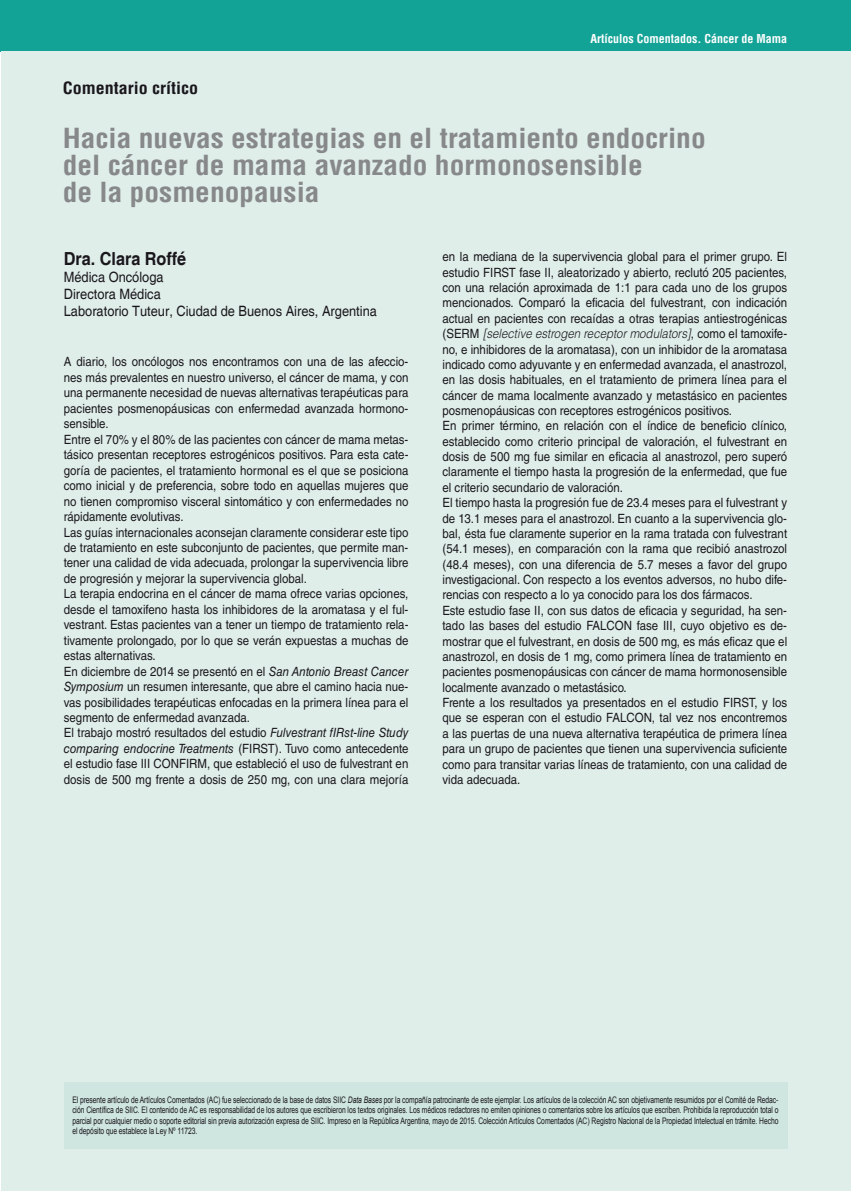
<style>
.page{position:relative;width:851px;height:1191px;background:#fff}
.page>*{position:absolute;margin:0;border:0;box-sizing:border-box;transform-origin:0 0}
.t1{font:700 condensed 27px/27px "Helvetica LT Std";color:#87888a;scale:1.09 1}
.t2{font:700 18px "Helvetica";color:#1a171c;scale:.9 1}
.t3{font:700 condensed 16.5px "Helvetica LT Std";color:#1a171c;scale:1.09 1}
.t4{font:14.25px/17.1px "Helvetica";color:#1a171c;scale:.9 1}
.t5{font:12.75px/15.3px "Helvetica LT Std";color:#1a171c;scale:.9 1}
.t6{font:700 condensed 12px "Helvetica LT Std";color:#fff}
.t7{font:9px/10.5px "Arial";letter-spacing:-.01em;color:#1a171c;text-align:justify;scale:.75 1}
.s1{font-style:italic}
.s2{font-weight:300;font-style:italic}
</style>
<div class="page">
<div style="left:0;top:0;width:850px;height:51px;background:#13a396"></div>
<div style="left:1px;top:51px;width:849px;height:1140px;background:#e0eeea"></div>
<div style="left:64px;top:1081px;width:723px;height:67px;background:#cfe5df"></div>
<p class="t6" style="left:590px;top:31px;width:198px">Artículos Comentados. Cáncer de Mama</p>
<p class="t3" style="left:63px;top:77px;width:126px">Comentario crítico</p>
<h1 class="t1" style="left:63px;top:124px;width:591px">Hacia nuevas estrategias en el tratamiento endocrino del cáncer de mama avanzado hormonosensible<br>de la posmenopausia</h1>
<h2 class="t2" style="left:64px;top:248px;width:138px">Dra. Clara Roffé</h2>
<p class="t4" style="left:64px;top:269px;width:349px">Médica Oncóloga<br>Directora Médica<br>Laboratorio Tuteur, Ciudad de Buenos Aires, Argentina</p>
<p class="t5" style="left:64px;top:354px;width:384px">A diario, los oncólogos nos encontramos con una de las afeccio&shy;nes más prevalentes en nuestro universo, el cáncer de mama, y con una permanente necesidad de nuevas alternativas terapéuticas para pacientes posmenopáusicas con enfermedad avanzada hormono&shy;sensible.<br>Entre el 70% y el 80% de las pacientes con cáncer de mama metas&shy;tásico presentan receptores estrogénicos positivos. Para esta cate&shy;goría de pacientes, el tratamiento hormonal es el que se posiciona como inicial y de preferencia, sobre todo en aquellas mujeres que no tienen compromiso visceral sintomático y con enfermedades no rápidamente evolutivas.<br>Las guías internacionales aconsejan claramente considerar este tipo de tratamiento en este subconjunto de pacientes, que permite man&shy;tener una calidad de vida adecuada, prolongar la supervivencia libre de progresión y mejorar la supervivencia global.<br>La terapia endocrina en el cáncer de mama ofrece varias opciones, desde el tamoxifeno hasta los inhibidores de la aromatasa y el ful&shy;vestrant. Estas pacientes van a tener un tiempo de tratamiento rela&shy;tivamente prolongado, por lo que se verán expuestas a muchas de estas alternativas.<br>En diciembre de 2014 se presentó en el <span class="s1">San Antonio Breast Cancer Symposium</span> un resumen interesante, que abre el camino hacia nue&shy;vas posibilidades terapéuticas enfocadas en la primera línea para el segmento de enfermedad avanzada.<br>El trabajo mostró resultados del estudio <span class="s1">Fulvestrant fIRst-line Study comparing endocrine Treatments</span> (FIRST). Tuvo como antecedente el estudio fase III CONFIRM, que estableció el uso de fulvestrant en dosis de 500 mg frente a dosis de 250 mg, con una clara mejoría</p>
<p class="t5" style="left:442px;top:249px;width:384px">en la mediana de la supervivencia global para el primer grupo. El estudio FIRST fase II, aleatorizado y abierto, reclutó 205 pacientes, con una relación aproximada de 1:1 para cada uno de los grupos mencionados. Comparó la eficacia del fulvestrant, con indicación actual en pacientes con recaídas a otras terapias antiestrogénicas (SERM <span class="s2">[selective estrogen receptor modulators]</span>, como el tamoxife&shy;no, e inhibidores de la aromatasa), con un inhibidor de la aromatasa indicado como adyuvante y en enfermedad avanzada, el anastrozol, en las dosis habituales, en el tratamiento de primera línea para el cáncer de mama localmente avanzado y metastásico en pacientes posmenopáusicas con receptores estrogénicos positivos.<br>En primer término, en relación con el índice de beneficio clínico, establecido como criterio principal de valoración, el fulvestrant en dosis de 500 mg fue similar en eficacia al anastrozol, pero superó claramente el tiempo hasta la progresión de la enfermedad, que fue el criterio secundario de valoración.<br>El tiempo hasta la progresión fue de 23.4 meses para el fulvestrant y de 13.1 meses para el anastrozol. En cuanto a la supervivencia glo&shy;bal, ésta fue claramente superior en la rama tratada con fulvestrant (54.1 meses), en comparación con la rama que recibió anastrozol (48.4 meses), con una diferencia de 5.7 meses a favor del grupo investigacional. Con respecto a los eventos adversos, no hubo dife&shy;rencias con respecto a lo ya conocido para los dos fármacos.<br>Este estudio fase II, con sus datos de eficacia y seguridad, ha sen&shy;tado las bases del estudio FALCON fase III, cuyo objetivo es de&shy;mostrar que el fulvestrant, en dosis de 500 mg, es más eficaz que el anastrozol, en dosis de 1 mg, como primera línea de tratamiento en pacientes posmenopáusicas con cáncer de mama hormonosensible localmente avanzado o metastásico.<br>Frente a los resultados ya presentados en el estudio FIRST, y los que se esperan con el estudio FALCON, tal vez nos encontremos a las puertas de una nueva alternativa terapéutica de primera línea para un grupo de pacientes que tienen una supervivencia suficiente como para transitar varias líneas de tratamiento, con una calidad de vida adecuada.</p>
<p class="t7" style="left:72px;top:1094px;width:942px">El presente artículo de Artículos Comentados (AC) fue seleccionado de la base de datos SIIC <span class="s1">Data Bases</span> por la compañía patrocinante de este ejemplar. Los artículos de la colección AC son objetivamente resumidos por el Comité de Redac&shy;ción Científica de SIIC. El contenido de AC es responsabilidad de los autores que escribieron los textos originales. Los médicos redactores no emiten opiniones o comentarios sobre los artículos que escriben. Prohibida la reproducción total o parcial por cualquier medio o soporte editorial sin previa autorización expresa de SIIC. Impreso en la República Argentina, mayo de 2015. Colección Artículos Comentados (AC) Registro Nacional de la Propiedad Intelectual en trámite. Hecho el depósito que establece la Ley Nº 11723.</p>
</div>
